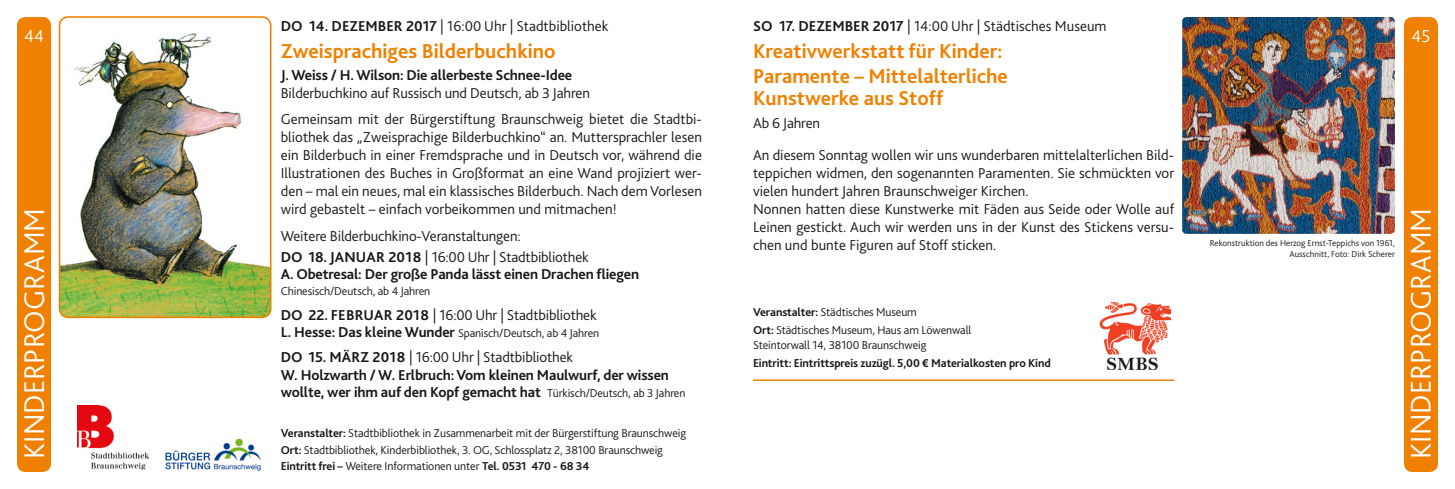
<style>
.page{position:relative;width:1455px;height:489px;background:#fff}
.page>*{position:absolute;margin:0;border:0;box-sizing:border-box;transform-origin:0 0}
.t1{font:300 30px "Bliss 2";letter-spacing:.005em;color:#fff}
.t2{font:700 21px/25.2px "Bliss 2";color:#f08000}
.t3{font:300 18px "Bliss 2";color:#fff}
.t4{font:300 15px/18px "Bliss 2";color:#181716}
.t5{font:700 15px/18px "Bliss 2";letter-spacing:-.01em;color:#181716}
.t6{font:300 12px/16.5px "Bliss 2";letter-spacing:-.01em;color:#181716}
.t7{font:700 12px "Bliss 2";letter-spacing:-.01em;color:#181716}
.t8{font:300 9px/10.8px "Bliss 2";color:#181716;text-align:right}
.s1{font-weight:700}
.s2{font-weight:700;font-size:15px}
.s3{font-weight:300}
.s4{font-weight:300;font-size:12px}
</style>
<div class="page">
<div style="left:17px;top:17px;width:34px;height:455px;background:#f08000;border-radius:9px"></div>
<div style="left:1403px;top:17px;width:34px;height:455px;background:#f08000;border-radius:9px"></div>
<img style="left:1182px;top:17px;width:212px;height:217px">
<img style="left:1099px;top:303px;width:70px;height:66px">
<img style="left:60px;top:17px;width:211px;height:300px">
<div style="left:59px;top:16px;width:212px;height:302px;border:2px solid #f08000;border-radius:9px"></div>
<img style="left:77px;top:406px;width:71px;height:63px">
<img style="left:165px;top:440px;width:96px;height:31px">
<hr style="left:753px;top:379px;width:421px;height:2px;background:#f08000">
<p class="t3" style="left:24px;top:24px;width:21px">44</p>
<h1 class="t1" style="left:15px;top:459px;width:253px;rotate:-90deg">KINDERPROGRAMM</h1>
<p class="t4" style="left:281px;top:16px;width:329px"><span class="s1">DO 14. DEZEMBER 2017</span> | 16:00 Uhr | Stadtbibliothek</p>
<h2 class="t2" style="left:281px;top:37px;width:276px">Zweisprachiges Bilderbuchkino</h2>
<p class="t5" style="left:281px;top:65px;width:293px">J. Weiss / H. Wilson: Die allerbeste Schnee-Idee</p>
<p class="t4" style="left:281px;top:79px;width:422px;line-height:26.5px">Bilderbuchkino auf Russisch und Deutsch, ab 3 Jahren<br>Gemeinsam mit der Bürgerstiftung Braunschweig bietet die Stadtbi-</p>
<p class="t4" style="left:281px;top:128px;width:422px;text-align:justify">bliothek das „Zweisprachige Bilderbuchkino“ an. Muttersprachler lesen ein Bilderbuch in einer Fremdsprache und in Deutsch vor, während die Illustrationen des Buches in Großformat an eine Wand projiziert wer&shy;den – mal ein neues, mal ein klassisches Bilderbuch. Nach dem Vorlesen wird gebastelt – einfach vorbeikommen und mitmachen!</p>
<p class="t4" style="left:281px;top:225px;width:309px;line-height:21px">Weitere Bilderbuchkino-Veranstaltungen:<br><span class="s1">DO 18. JANUAR 2018</span> | 16:00 Uhr | Stadtbibliothek</p>
<p class="t5" style="left:281px;top:264px;width:360px">A. Obetresal: Der große Panda lässt einen Drachen fliegen</p>
<p class="t6" style="left:281px;top:282px;width:151px">Chinesisch/Deutsch, ab 4 Jahren</p>
<p class="t4" style="left:281px;top:306px;width:317px"><span class="s1">DO 22. FEBRUAR 2018</span> | 16:00 Uhr | Stadtbibliothek</p>
<p class="t6" style="left:281px;top:324px;width:320px"><span class="s2">L. Hesse: Das kleine Wunder</span> Spanisch/Deutsch, ab 4 Jahren</p>
<p class="t5" style="left:281px;top:348px;width:389px">DO 15. MÄRZ 2018 <span class="s3">| 16:00 Uhr | Stadtbibliothek<br></span>W. Holzwarth / W. Erlbruch: Vom kleinen Maulwurf, der wissen</p>
<p class="t5" style="left:281px;top:382px;width:406px">wollte, wer ihm auf den Kopf gemacht hat <span class="s4">Türkisch/Deutsch, ab 3 Jahren</span></p>
<p class="t6" style="left:281px;top:424px;width:407px"><span class="s1">Veranstalter:</span> Stadtbibliothek in Zusammenarbeit mit der Bürgerstiftung Braunschweig<br><span class="s1">Ort:</span> Stadtbibliothek, Kinderbibliothek, 3. OG, Schlossplatz 2, 38100 Braunschweig<br><span class="s1">Eintritt frei –</span> Weitere Informationen unter <span class="s1">Tel. 0531 470 - 68 34</span></p>
<p class="t4" style="left:753px;top:16px;width:355px"><span class="s1">SO 17. DEZEMBER 2017</span> | 14:00 Uhr | Städtisches Museum</p>
<h2 class="t2" style="left:753px;top:37px;width:256px">Kreativwerkstatt für Kinder:<br>Paramente – Mittelalterliche</h2>
<h2 class="t2" style="left:753px;top:85px;width:192px">Kunstwerke aus Stoff</h2>
<p class="t4" style="left:753px;top:106px;width:422px;line-height:32.5px">Ab 6 Jahren<br>An diesem Sonntag wollen wir uns wunderbaren mittelalterlichen Bild-</p>
<p class="t4" style="left:753px;top:164px;width:422px">teppichen widmen, den sogenannten Paramenten. Sie schmückten vor vielen hundert Jahren Braunschweiger Kirchen.<br>Nonnen hatten diese Kunstwerke mit Fäden aus Seide oder Wolle auf Leinen gestickt. Auch wir werden uns in der Kunst des Stickens versu&shy;chen und bunte Figuren auf Stoff sticken.</p>
<p class="t6" style="left:753px;top:303px;width:220px;line-height:18px"><span class="s1">Veranstalter:</span> Städtisches Museum<br><span class="s1">Ort:</span> Städtisches Museum, Haus am Löwenwall</p>
<p class="t6" style="left:753px;top:336px;width:175px">Steintorwall 14, 38100 Braunschweig</p>
<p class="t7" style="left:753px;top:356px;width:299px">Eintritt: Eintrittspreis zuzügl. 5,00 € Materialkosten pro Kind</p>
<p class="t3" style="left:1411px;top:24px;width:20px">45</p>
<p class="t8" style="left:1209px;top:238px;width:186px">Rekonstruktion des Herzog Ernst-Teppichs von 1961,<br>Ausschnitt, Foto: Dirk Scherer</p>
<h1 class="t1" style="left:1402px;top:459px;width:253px;rotate:-90deg">KINDERPROGRAMM</h1>
</div>
